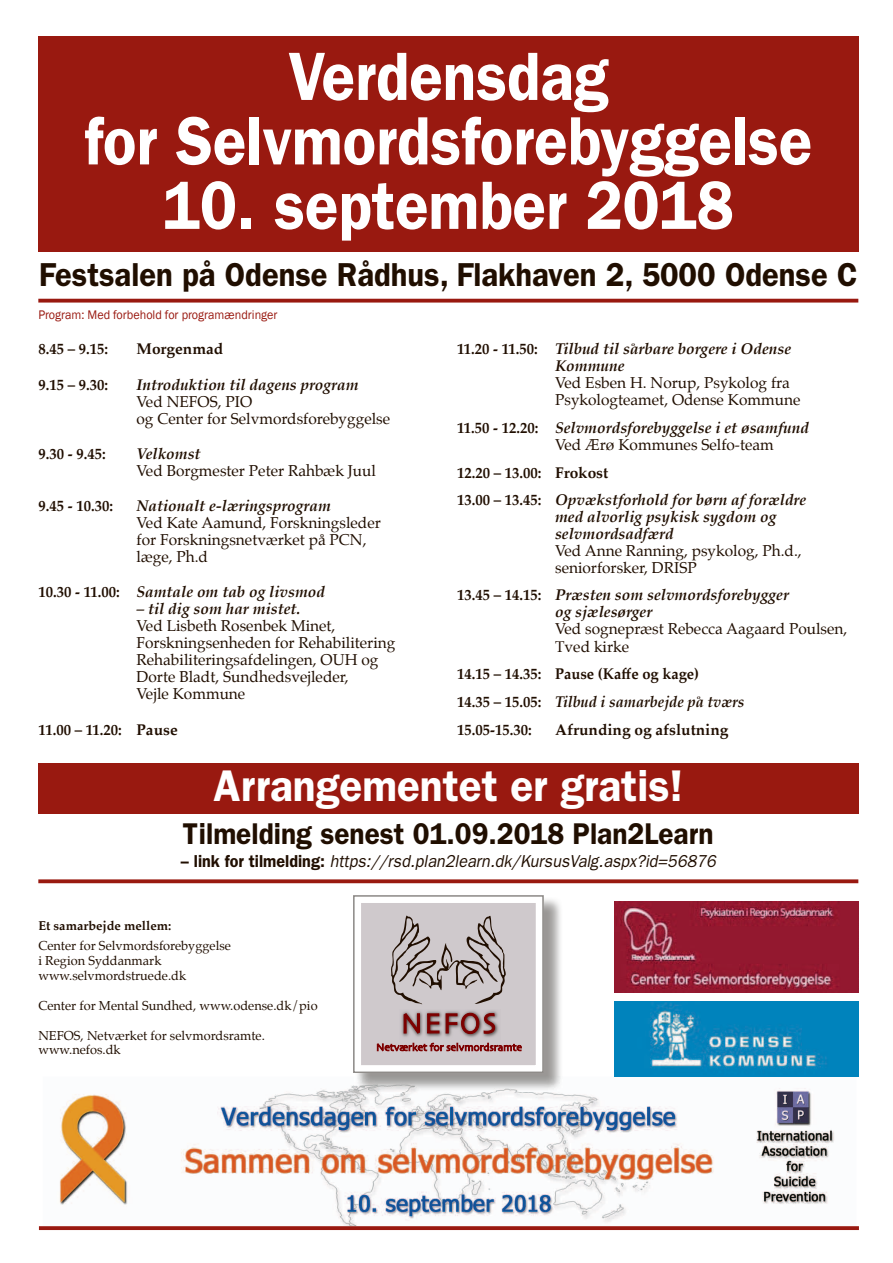
<style>
.page{position:relative;width:893px;height:1263px;background:#fff}
.page>*{position:absolute;margin:0;border:0;box-sizing:border-box;transform-origin:0 0}
.t1{font:600 68.7px/64.5px "Franklin Gothic";color:#fff;text-align:center;scale:.9 1}
.t2{font:600 44.55px "Franklin Gothic";color:#fff;scale:.95 1}
.t3{font:600 33.3px "Franklin Gothic";color:#200e00;scale:.93 1}
.t4{font:600 30.15px "Franklin Gothic";color:#200e00;scale:.93 1}
.t5{font:italic 17.4px "Franklin Gothic";color:#200e00;scale:.93 1}
.t6{font:15.45px/17.1px "Palatino";color:#200e00}
.t7{font:italic 700 15.45px/17.1px "Palatino";color:#200e00}
.t8{font:700 15.45px/27.8px "Palatino";color:#200e00;scale:.95 1}
.t9{font:700 15.45px "Palatino";color:#200e00}
.t10{font:12.75px/14.9px "Palatino";color:#200e00}
.t11{font:12.75px "Franklin Gothic";color:#991910;scale:.95 1}
.t12{font:700 12.75px "Palatino";color:#200e00}
.s1{font-style:normal}
.s2{font-weight:400;font-style:normal}
.s3{font-style:italic}
.s4{font-weight:600;font-style:normal}
</style>
<div class="page">
<img style="left:59px;top:1076px;width:797px;height:150px">
<div style="left:38px;top:763px;width:820px;height:51px;background:#991910"></div>
<div style="left:38px;top:37px;width:820px;height:215px;background:#991910"></div>
<svg style="left:38px;top:879px;width:820px;height:4px;background:#a33027"></svg>
<img style="left:355px;top:899px;width:207px;height:192px">
<svg style="left:356px;top:899px;width:185px;height:171px;background:#c5babc"></svg>
<div style="left:353px;top:895px;width:191px;height:178px;border:2px solid #8f8c89"></div>
<svg style="left:38px;top:299px;width:820px;height:4px;background:#a4322a"></svg>
<img style="left:614px;top:901px;width:244px;height:92px">
<img style="left:614px;top:1001px;width:244px;height:75px">
<svg style="left:39px;top:1226px;width:820px;height:4px;background:#9e241c"></svg>
<h1 class="t1" style="left:84px;top:42px;width:810px">Verdensdag<br>for Selvmordsforebyggelse</h1>
<h1 class="t1" style="left:163px;top:171px;width:636px">10. september 2018</h1>
<h3 class="t3" style="left:39px;top:255px;width:882px">Festsalen på Odense Rådhus, Flakhaven 2, 5000 Odense C</h3>
<p class="t11" style="left:38px;top:307px;width:253px">Program: Med forbehold for programændringer</p>
<p class="t8" style="left:39px;top:335px;width:75px">8.45 – 9.15:</p>
<p class="t9" style="left:137px;top:336px;width:88px">Morgenmad</p>
<p class="t8" style="left:39px;top:370px;width:75px">9.15 – 9.30:</p>
<p class="t7" style="left:137px;top:376px;width:224px">Introduktion til dagens program</p>
<p class="t6" style="left:137px;top:393px;width:255px">Ved NEFOS, PIO<br>og Center for Selvmordsforebyggelse</p>
<p class="t8" style="left:39px;top:439px;width:72px">9.30 - 9.45:</p>
<p class="t7" style="left:137px;top:445px;width:66px">Velkomst</p>
<p class="t6" style="left:137px;top:462px;width:241px">Ved Borgmester Peter Rahbæk Juul</p>
<p class="t8" style="left:39px;top:491px;width:80px">9.45 - 10.30:</p>
<p class="t7" style="left:137px;top:497px;width:196px">Nationalt e-læringsprogram</p>
<p class="t6" style="left:137px;top:514px;width:246px">Ved Kate Aamund, Forskningsleder for Forskningsnetværket på PCN, læge, Ph.d</p>
<p class="t7" style="left:39px;top:583px;width:288px"><span class="s1">10.30 - 11.00:</span> Samtale om tab og livsmod</p>
<p class="t7" style="left:137px;top:600px;width:165px">– til dig som har mistet.</p>
<p class="t6" style="left:137px;top:617px;width:260px">Ved Lisbeth Rosenbek Minet,<br>Forskningsenheden for Rehabilitering<br>Rehabiliteringsafdelingen, OUH og<br>Dorte Bladt, Sundhedsvejleder,<br>Vejle Kommune</p>
<p class="t8" style="left:39px;top:715px;width:148px">11.00 – 11.20: Pause</p>
<p class="t7" style="left:555px;top:340px;width:238px;text-indent:-98px"><span class="s1">11.20 - 11.50:</span> Tilbud til sårbare borgere i Odense<br>Kommune</p>
<p class="t6" style="left:555px;top:375px;width:247px">Ved Esben H. Norup, Psykolog fra<br>Psykologteamet, Odense Kommune</p>
<p class="t7" style="left:555px;top:419px;width:255px;text-indent:-98px"><span class="s1">11.50 - 12.20:</span> Selvmordsforebyggelse i et øsamfund<br><span class="s2">Ved Ærø Kommunes Selfo-team</span></p>
<p class="t8" style="left:457px;top:459px;width:369px;line-height:26.7px">12.20 – 13.00: Frokost<br>13.00 – 13.45: <span class="s3">Opvækstforhold for børn af forældre</span></p>
<p class="t7" style="left:555px;top:508px;width:223px">med alvorlig psykisk sygdom og selvmordsadfærd</p>
<p class="t6" style="left:555px;top:542px;width:248px">Ved Anne Ranning, psykolog, Ph.d., seniorforsker, DRISP</p>
<p class="t7" style="left:555px;top:586px;width:235px;text-indent:-98px"><span class="s1">13.45 – 14.15:</span> Præsten som selvmordsforebygger og sjælesørger</p>
<p class="t6" style="left:555px;top:621px;width:294px">Ved sognepræst Rebecca Aagaard Poulsen,<br>Tved kirke</p>
<p class="t8" style="left:457px;top:660px;width:304px">14.15 – 14.35: Pause (Kaffe og kage)<br>14.35 – 15.05: <span class="s3">Tilbud i samarbejde på tværs<br></span>15.05-15.30:</p>
<p class="t9" style="left:555px;top:716px;width:175px">Afrunding og afslutning</p>
<h2 class="t2" style="left:214px;top:759px;width:496px">Arrangementet er gratis!</h2>
<h3 class="t4" style="left:183px;top:816px;width:572px">Tilmelding senest 01.09.2018 Plan2Learn</h3>
<p class="t5" style="left:181px;top:851px;width:576px"><span class="s4">– link for tilmelding:</span> https://rsd.plan2learn.dk/KursusValg.aspx?id=56876</p>
<p class="t12" style="left:38px;top:915px;width:135px">Et samarbejde mellem:</p>
<p class="t10" style="left:38px;top:938px;width:194px">Center for Selvmordsforebyggelse i Region Syddanmark www.selvmordstruede.dk</p>
<p class="t10" style="left:38px;top:998px;width:281px">Center for Mental Sundhed, www.odense.dk/pio</p>
<p class="t10" style="left:38px;top:1028px;width:228px">NEFOS, Netværket for selvmordsramte. www.nefos.dk</p>
</div>
